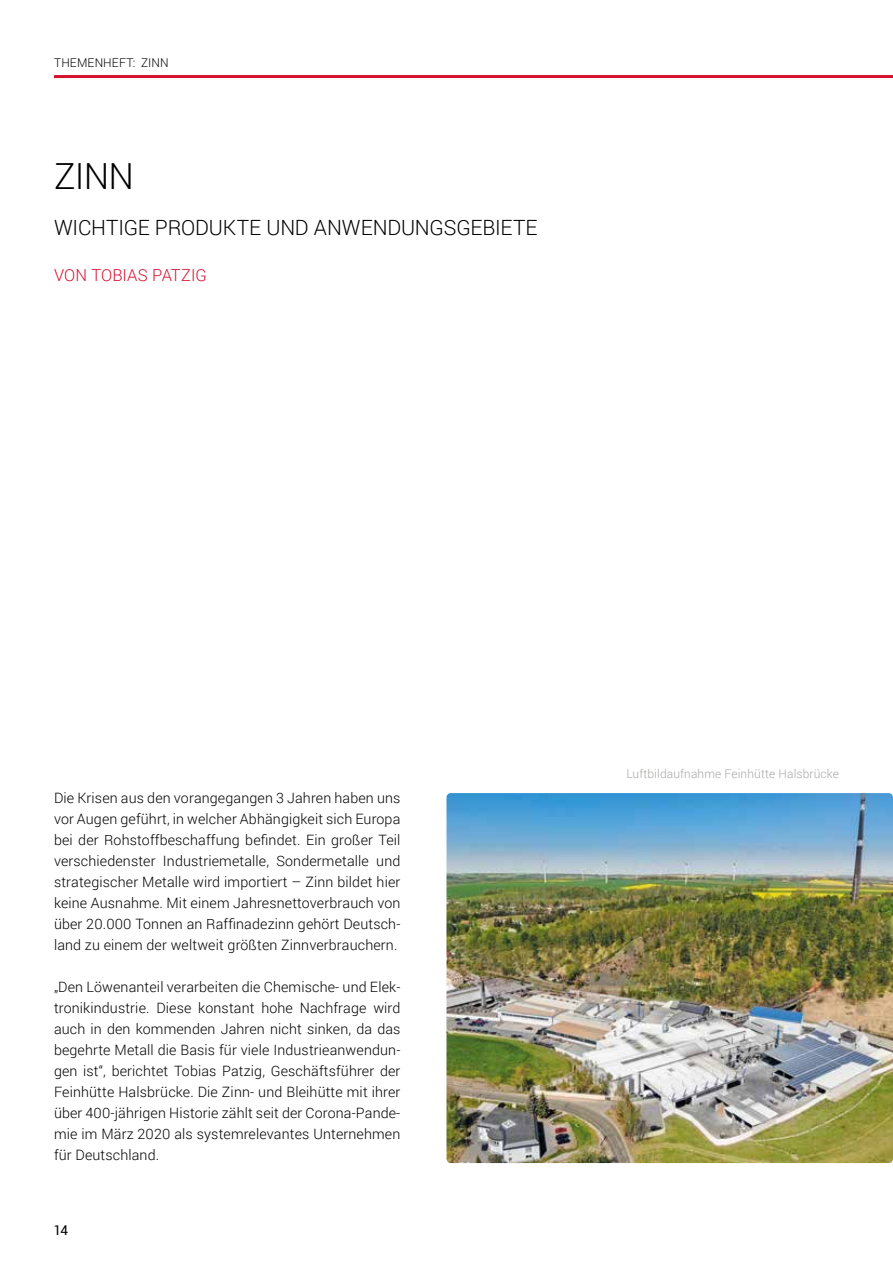
<style>
.page{position:relative;width:893px;height:1263px;background:#fff}
.page>*{position:absolute;margin:0;border:0;box-sizing:border-box;transform-origin:0 0}
.t1{font:300 36px "Roboto";color:#000}
.t2{font:300 21px "Roboto";letter-spacing:-.01em;color:#000}
.t3{font:300 16.5px "Roboto";color:#d51130}
.t4{font:300 14.25px/21px "Roboto";letter-spacing:.01em;color:#000;text-align:justify}
.t5{font:13.5px "Roboto";color:#000}
.t6{font:300 12px "Roboto";letter-spacing:.01em;color:#a8a8a7}
.t7{font:300 12px "Roboto";letter-spacing:.01em;color:#000}
</style>
<div class="page">
<hr style="left:54px;top:75px;width:839px;height:3px;background:#d51130">
<img style="left:446px;top:793px;width:447px;height:370px">
<p class="t7" style="left:54px;top:54px;width:116px">THEMENHEFT: ZINN</p>
<h1 class="t1" style="left:54px;top:151px;width:82px">ZINN</h1>
<h2 class="t2" style="left:54px;top:213px;width:485px">WICHTIGE PRODUKTE UND ANWENDUNGSGEBIETE</h2>
<p class="t3" style="left:54px;top:264px;width:154px">VON TOBIAS PATZIG</p>
<p class="t4" style="left:54px;top:787px;width:348px">Die Krisen aus den vorangegangen 3 Jahren haben uns vor Augen geführt, in welcher Abhängigkeit sich Europa bei der Rohstoffbeschaffung befindet. Ein großer Teil verschiedenster Industriemetalle, Sondermetalle und strategischer Metalle wird importiert – Zinn bildet hier keine Ausnahme. Mit einem Jahresnettoverbrauch von über 20.000 Tonnen an Raffinadezinn gehört Deutsch&shy;land zu einem der weltweit größten Zinnverbrauchern.</p>
<p class="t4" style="left:54px;top:976px;width:348px">„Den Löwenanteil verarbeiten die Chemische- und Elek&shy;tronikindustrie. Diese konstant hohe Nachfrage wird auch in den kommenden Jahren nicht sinken, da das begehrte Metall die Basis für viele Industrieanwendun&shy;gen ist“, berichtet Tobias Patzig, Geschäftsführer der Feinhütte Halsbrücke. Die Zinn- und Bleihütte mit ihrer über 400-jährigen Historie zählt seit der Corona-Pande&shy;mie im März 2020 als systemrelevantes Unternehmen für Deutschland.</p>
<p class="t5" style="left:54px;top:1220px;width:16px">14</p>
<p class="t6" style="left:626px;top:765px;width:214px">Luftbildaufnahme Feinhütte Halsbrücke</p>
</div>
